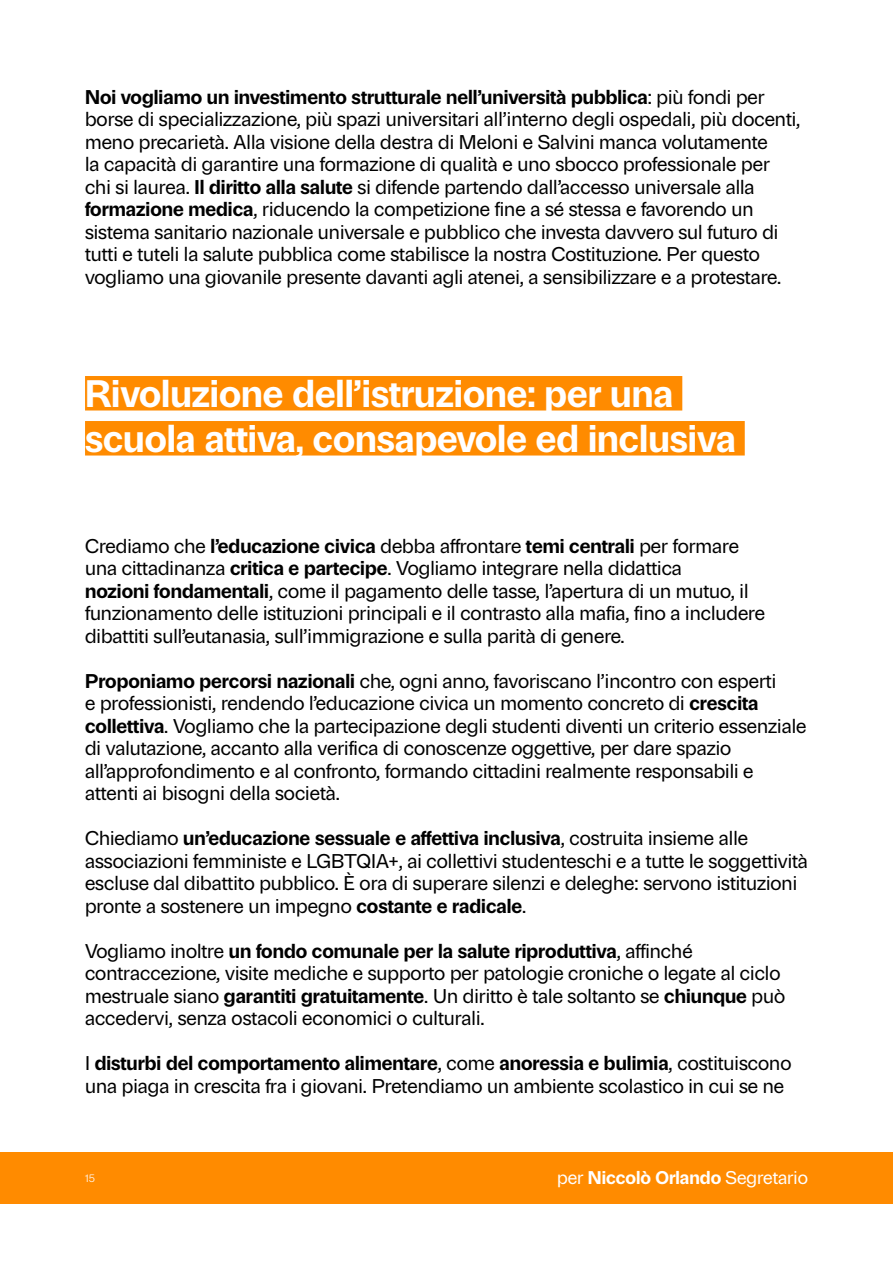
<style>
.page{position:relative;width:893px;height:1263px;background:#fff}
.page>*{position:absolute;margin:0;border:0;box-sizing:border-box;transform-origin:0 0}
.t1{font:700 37.5px/45px "Parabolica";color:#fff}
.t2{font:19.5px/22.5px "Parabolica";color:#000}
.t3{font:700 18px "Parabolica";color:#fff}
.t4{font:300 10.5px "Parabolica";color:#fff}
.s1{font-weight:700}
.s2{font-weight:400}
</style>
<div class="page">
<div style="left:0;top:1152px;width:893px;height:51px;background:#ff8b00"></div>
<div style="left:85px;top:376px;width:597px;height:34px;background:#ff8b00"></div>
<div style="left:85px;top:421px;width:660px;height:34px;background:#ff8b00"></div>
<p class="t2" style="left:85px;top:84px;width:717px"><span class="s1">Noi vogliamo un investimento strutturale nell’università pubblica</span>: più fondi per borse di specializzazione, più spazi universitari all’interno degli ospedali, più docenti, meno precarietà. Alla visione della destra di Meloni e Salvini manca volutamente<br>la capacità di garantire una formazione di qualità e uno sbocco professionale per chi si laurea. <span class="s1">Il diritto alla salute</span> si difende partendo dall’accesso universale alla <span class="s1">formazione medica</span>, riducendo la competizione fine a sé stessa e favorendo un sistema sanitario nazionale universale e pubblico che investa davvero sul futuro di tutti e tuteli la salute pubblica come stabilisce la nostra Costituzione. Per questo vogliamo una giovanile presente davanti agli atenei, a sensibilizzare e a protestare.</p>
<h1 class="t1" style="left:85px;top:369px;width:652px">Rivoluzione dell’istruzione: per una scuola attiva, consapevole ed inclusiva</h1>
<p class="t2" style="left:85px;top:533px;width:682px">Crediamo che <span class="s1">l’educazione civica</span> debba affrontare <span class="s1">temi centrali</span> per formare una cittadinanza <span class="s1">critica e partecipe</span>. Vogliamo integrare nella didattica<br><span class="s1">nozioni fondamentali</span>, come il pagamento delle tasse, l’apertura di un mutuo, il funzionamento delle istituzioni principali e il contrasto alla mafia, fino a includere dibattiti sull’eutanasia, sull’immigrazione e sulla parità di genere.</p>
<p class="t2" style="left:85px;top:668px;width:723px"><span class="s1">Proponiamo percorsi nazionali</span> che, ogni anno, favoriscano l’incontro con esperti<br>e professionisti, rendendo l’educazione civica un momento concreto di <span class="s1">crescita collettiva</span>. Vogliamo che la partecipazione degli studenti diventi un criterio essenziale di valutazione, accanto alla verifica di conoscenze oggettive, per dare spazio all’approfondimento e al confronto, formando cittadini realmente responsabili e attenti ai bisogni della società.</p>
<p class="t2" style="left:85px;top:826px;width:724px">Chiediamo <span class="s1">un’educazione sessuale e affettiva inclusiva</span>, costruita insieme alle associazioni femministe e LGBTQIA+, ai collettivi studenteschi e a tutte le soggettività escluse dal dibattito pubblico. È ora di superare silenzi e deleghe: servono istituzioni pronte a sostenere un impegno <span class="s1">costante e radicale</span>.</p>
<p class="t2" style="left:85px;top:938px;width:702px">Vogliamo inoltre <span class="s1">un fondo comunale per la salute riproduttiva</span>, affinché contraccezione, visite mediche e supporto per patologie croniche o legate al ciclo mestruale siano <span class="s1">garantiti gratuitamente</span>. Un diritto è tale soltanto se <span class="s1">chiunque</span> può accedervi, senza ostacoli economici o culturali.</p>
<p class="t2" style="left:85px;top:1051px;width:708px">I <span class="s1">disturbi del comportamento alimentare</span>, come <span class="s1">anoressia e bulimia</span>, costituiscono una piaga in crescita fra i giovani. Pretendiamo un ambiente scolastico in cui se ne</p>
<p class="t4" style="left:85px;top:1170px;width:12px">15</p>
<p class="t3" style="left:557px;top:1165px;width:252px"><span class="s2">per</span> Niccolò Orlando <span class="s2">Segretario</span></p>
</div>
